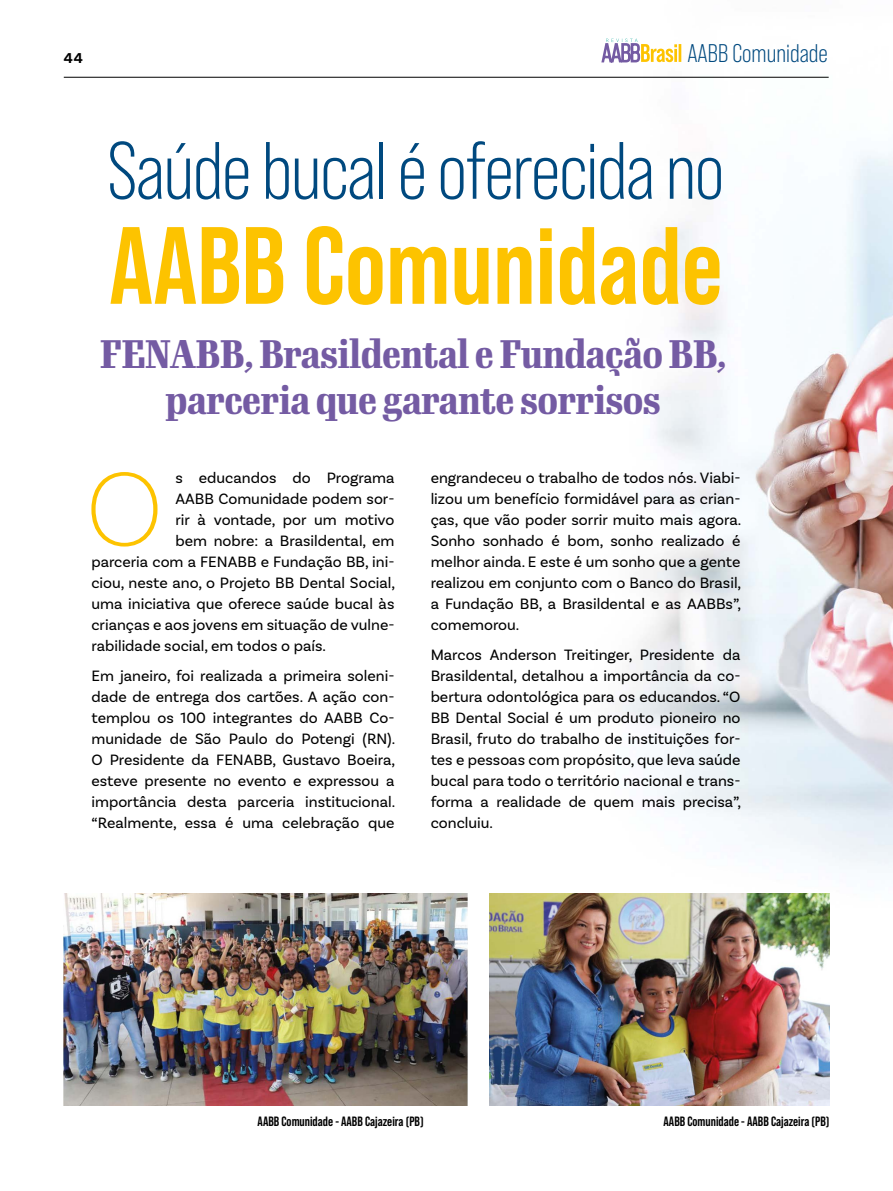
<style>
.page{position:relative;width:893px;height:1191px;background:#fff}
.page>*{position:absolute;margin:0;border:0;box-sizing:border-box;transform-origin:0 0}
.t1{font:200 112.2px "Basic Sans";color:#fdc300}
.t2{font:700 109.5px "Bebas Neue Pro";color:#fdc300}
.t3{font:81px "Bebas Neue Pro";letter-spacing:-.02em;color:#00497f}
.t4{font:700 39px/46.8px "Gimlet Display Condensed";color:#745ba3;text-align:center}
.t5{font:25.5px "Bebas Neue Pro";color:#00497f}
.t6{font:15.75px/21px "Basic Sans";color:#000;text-align:justify}
.t7{font:700 15px "Basic Sans";color:#000}
.t8{font:700 13.5px "Bebas Neue Pro";color:#000}
</style>
<div class="page">
<img style="left:63px;top:76px;width:830px;height:1030px">
<hr style="left:64px;top:77px;width:765px;height:1px;background:#000">
<svg style="left:601px;top:38px;width:81px;height:25px"></svg>
<img style="left:64px;top:893px;width:404px;height:212px">
<img style="left:489px;top:893px;width:341px;height:212px">
<p class="t7" style="left:64px;top:49px;width:21px">44</p>
<h3 class="t5" style="left:687px;top:39px;width:142px">AABB Comunidade</h3>
<h3 class="t3" style="left:108px;top:126px;width:618px">Saúde bucal é oferecida no</h3>
<h2 class="t2" style="left:109px;top:203px;width:615px">AABB Comunidade</h2>
<h3 class="t4" style="left:100px;top:328px;width:628px">FENABB, Brasildental e Fundação BB, parceria que garante sorrisos</h3>
<h1 class="t1" style="left:85px;top:442px;width:81px">O</h1>
<p class="t6" style="left:175px;top:467px;width:220px">s educandos do Programa</p>
<p class="t6" style="left:175px;top:488px;width:220px">AABB Comunidade podem sor-</p>
<p class="t6" style="left:175px;top:509px;width:220px">rir à vontade, por um motivo</p>
<p class="t6" style="left:175px;top:530px;width:221px">bem nobre: a Brasildental, em</p>
<p class="t6" style="left:91px;top:551px;width:305px">parceria com a FENABB e Fundação BB, ini-</p>
<p class="t6" style="left:91px;top:572px;width:305px">ciou, neste ano, o Projeto BB Dental Social,</p>
<p class="t6" style="left:91px;top:593px;width:305px">uma iniciativa que oferece saúde bucal às</p>
<p class="t6" style="left:91px;top:614px;width:305px">crianças e aos jovens em situação de vulne-</p>
<p class="t6" style="left:91px;top:635px;width:236px">rabilidade social, em todos o país.</p>
<p class="t6" style="left:91px;top:664px;width:305px">Em janeiro, foi realizada a primeira soleni&shy;dade de entrega dos cartões. A ação con&shy;templou os 100 integrantes do AABB Co&shy;munidade de São Paulo do Potengi (RN).<br>O Presidente da FENABB, Gustavo Boeira, esteve presente no evento e expressou a importância desta parceria institucional. “Realmente, essa é uma celebração que</p>
<p class="t6" style="left:431px;top:467px;width:312px">engrandeceu o trabalho de todos nós. Viabi&shy;lizou um benefício formidável para as crian&shy;ças, que vão poder sorrir muito mais agora.<br>Sonho sonhado é bom, sonho realizado é melhor ainda. E este é um sonho que a gente realizou em conjunto com o Banco do Brasil, a Fundação BB, a Brasildental e as AABBs”, comemorou.</p>
<p class="t6" style="left:431px;top:643px;width:312px">Marcos Anderson Treitinger, Presidente da Brasildental, detalhou a importância da co&shy;bertura odontológica para os educandos. “O BB Dental Social é um produto pioneiro no Brasil, fruto do trabalho de instituições for&shy;tes e pessoas com propósito, que leva saúde bucal para todo o território nacional e trans&shy;forma a realidade de quem mais precisa”, concluiu.</p>
<p class="t8" style="left:258px;top:1113px;width:168px">AABB Comunidade - AABB Cajazeira (PB)</p>
<p class="t8" style="left:663px;top:1113px;width:168px">AABB Comunidade - AABB Cajazeira (PB)</p>
</div>
